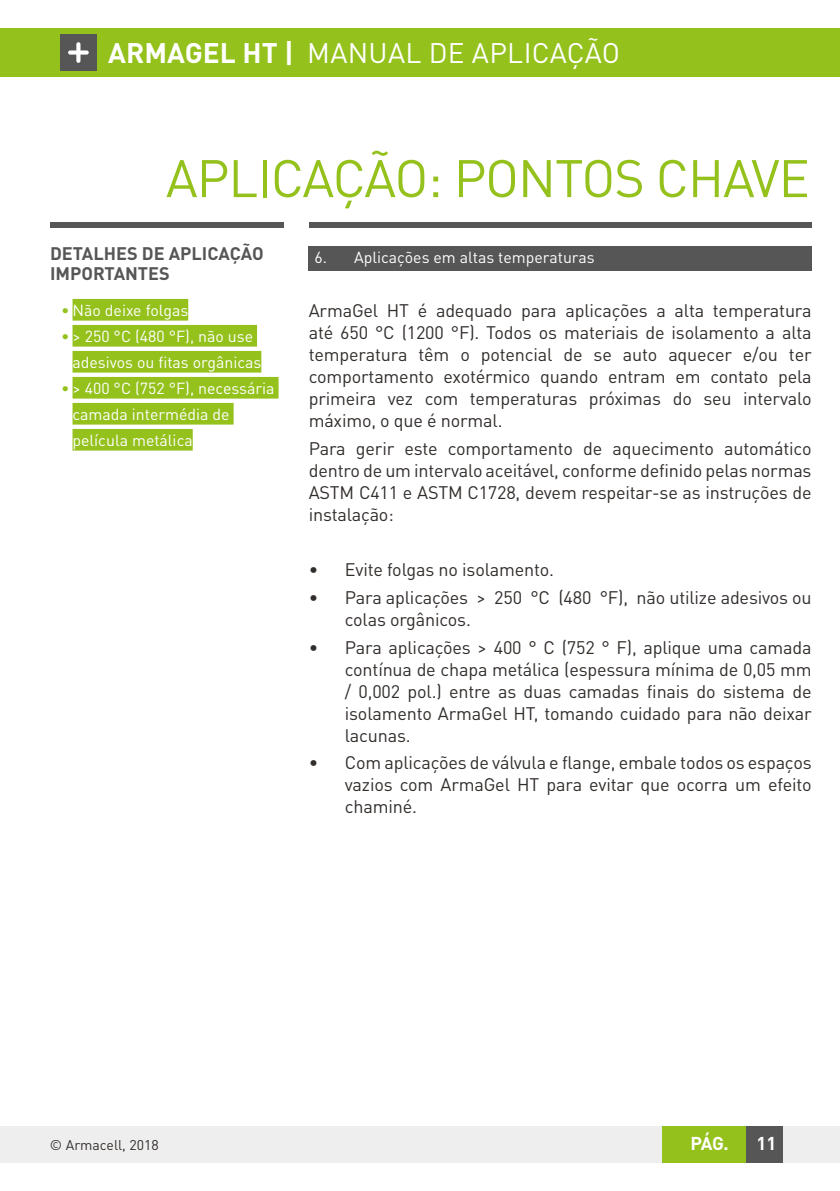
<style>
.page{position:relative;width:840px;height:1191px;background:#fff}
.page>*{position:absolute;margin:0;border:0;box-sizing:border-box;transform-origin:0 0}
.t1{font:52px "DIN Pro";letter-spacing:-.02em;color:#94c11c}
.t2{font:28px "DIN Pro";letter-spacing:.01em;color:#fff}
.t3{font:700 18.4px "DIN Pro";color:#fff}
.t4{font:18px/22px "DIN Pro";letter-spacing:-.01em;color:#312d2b;text-align:justify}
.t5{font:700 18px/20.2px "DIN Pro";color:#565656}
.t6{font:15.8px/26px "DIN Pro";color:#fff}
.t7{font:14px "DIN Pro";color:#312d2b}
.s1{font-weight:700}
.s2{color:#94c11c}
</style>
<div class="page">
<div style="left:0;top:29px;width:839px;height:48px;background:#94c11c"></div>
<div style="left:60px;top:34px;width:36px;height:36px;background:#565656"></div>
<svg style="left:68px;top:42px;width:21px;height:21px"></svg>
<div style="left:0;top:1126px;width:839px;height:36px;background:#eee"></div>
<div style="left:661px;top:1126px;width:121px;height:36px;background:#94c11c"></div>
<div style="left:746px;top:1126px;width:36px;height:36px;background:#565656"></div>
<div style="left:50px;top:222px;width:233px;height:6px;background:#565656"></div>
<div style="left:308px;top:222px;width:503px;height:6px;background:#565656"></div>
<div style="left:72px;top:299px;width:116px;height:21px;background:#94c11c"></div>
<div style="left:72px;top:325px;width:185px;height:21px;background:#94c11c"></div>
<div style="left:72px;top:351px;width:189px;height:21px;background:#94c11c"></div>
<div style="left:72px;top:377px;width:206px;height:21px;background:#94c11c"></div>
<div style="left:72px;top:403px;width:161px;height:21px;background:#94c11c"></div>
<div style="left:72px;top:429px;width:121px;height:21px;background:#94c11c"></div>
<div style="left:308px;top:246px;width:503px;height:24px;background:#565656"></div>
<h2 class="t2" style="left:108px;top:31px;width:513px"><span class="s1">ARMAGEL HT |</span> MANUAL DE APLICAÇÃO</h2>
<h1 class="t1" style="left:166px;top:137px;width:645px">APLICAÇÃO: PONTOS CHAVE</h1>
<p class="t5" style="left:50px;top:241px;width:215px">DETALHES DE APLICAÇÃO<br>IMPORTANTES</p>
<p class="t6" style="left:61px;top:295px;width:128px"><span class="s2">•</span> Não deixe folgas</p>
<p class="t6" style="left:72px;top:321px;width:190px;text-indent:-11px"><span class="s2">•</span> &gt; 250 °C (480 °F), não use adesivos ou fitas orgânicas</p>
<p class="t6" style="left:72px;top:373px;width:203px;text-indent:-11px"><span class="s2">•</span> &gt; 400 °C (752 °F), necessária camada intermédia de película metálica</p>
<p class="t6" style="left:314px;top:242px;width:281px">6. Aplicações em altas temperaturas</p>
<p class="t4" style="left:308px;top:298px;width:504px">ArmaGel HT é adequado para aplicações a alta temperatura até 650 °C (1200 °F). Todos os materiais de isolamento a alta temperatura têm o potencial de se auto aquecer e/ou ter comportamento exotérmico quando entram em contato pela primeira vez com temperaturas próximas do seu intervalo máximo, o que é normal.</p>
<p class="t4" style="left:308px;top:435px;width:504px">Para gerir este comportamento de aquecimento automático dentro de um intervalo aceitável, conforme definido pelas normas ASTM C411 e ASTM C1728, devem respeitar-se as instruções de instalação:</p>
<p class="t4" style="left:308px;top:557px;width:246px">• Evite folgas no isolamento.</p>
<p class="t4" style="left:344px;top:584px;width:468px;text-indent:-36px">• Para aplicações &gt; 250 °C (480 °F), não utilize adesivos ou colas orgânicos.</p>
<p class="t4" style="left:344px;top:634px;width:468px;text-indent:-36px">• Para aplicações &gt; 400 ° C (752 ° F), aplique uma camada contínua de chapa metálica (espessura mínima de 0,05 mm / 0,002 pol.) entre as duas camadas finais do sistema de isolamento ArmaGel HT, tomando cuidado para não deixar lacunas.</p>
<p class="t4" style="left:344px;top:750px;width:468px;text-indent:-36px">• Com aplicações de válvula e flange, embale todos os espaços vazios com ArmaGel HT para evitar que ocorra um efeito chaminé.</p>
<p class="t7" style="left:50px;top:1133px;width:110px">© Armacell, 2018</p>
<p class="t3" style="left:690px;top:1128px;width:40px">PÁG.</p>
<p class="t3" style="left:756px;top:1128px;width:21px">11</p>
</div>
